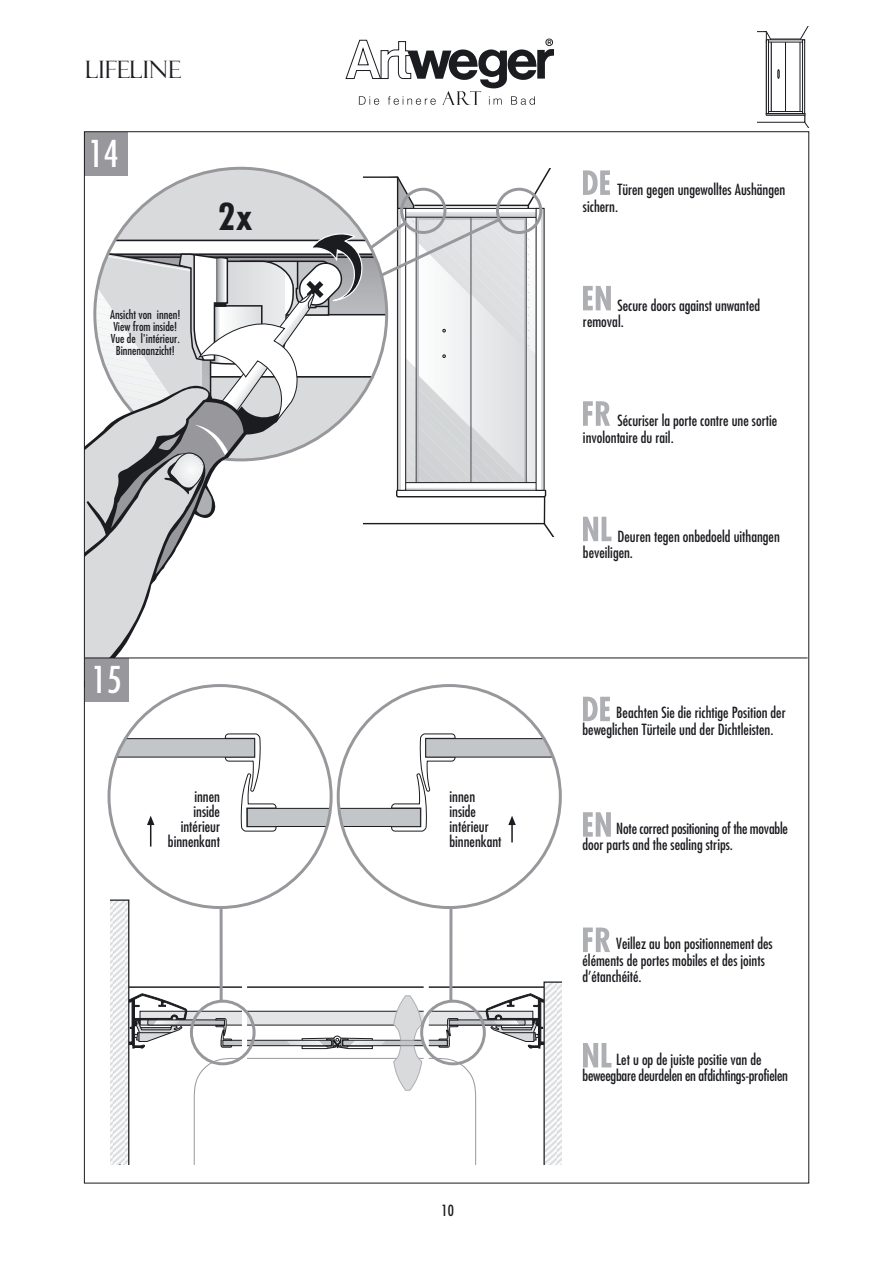
<style>
.page{position:relative;width:893px;height:1263px;background:#fff}
.page>*{position:absolute;margin:0;border:0;box-sizing:border-box;transform-origin:0 0}
.t1{font:condensed 36px "Futura Std";color:#fff}
.t2{font:700 condensed 36px "Futura Std";color:#1b1c20}
.t3{font:24px "Felix Titling";color:#1b1c20}
.t4{font:condensed 15px/16.5px "Futura Std";color:#1b1c20}
.t5{font:condensed 12px/12px "Futura Std";color:#1b1c20;text-align:center}
</style>
<div class="page">
<div style="left:84px;top:132px;width:44px;height:44px;background:#98989c"></div>
<svg style="left:86px;top:438px;width:123px;height:295px"></svg>
<svg style="left:95px;top:169px;width:460px;height:405px"></svg>
<div style="left:85px;top:658px;width:43px;height:44px;background:#98989c"></div>
<hr style="left:85px;top:658px;width:722px;height:1px;background:#1b1c20">
<svg style="left:338px;top:733px;width:222px;height:109px"></svg>
<div style="left:109px;top:686px;width:222px;height:222px;background:#fff;border-radius:50%"></div>
<svg style="left:109px;top:733px;width:222px;height:114px"></svg>
<svg style="left:111px;top:900px;width:451px;height:264px"></svg>
<svg style="left:583px;top:170px;width:27px;height:25px"></svg>
<svg style="left:583px;top:286px;width:28px;height:24px"></svg>
<svg style="left:583px;top:517px;width:28px;height:24px"></svg>
<svg style="left:583px;top:401px;width:27px;height:25px"></svg>
<svg style="left:583px;top:696px;width:27px;height:25px"></svg>
<svg style="left:583px;top:812px;width:28px;height:25px"></svg>
<svg style="left:583px;top:1043px;width:28px;height:24px"></svg>
<svg style="left:583px;top:928px;width:27px;height:24px"></svg>
<svg style="left:345px;top:39px;width:209px;height:66px"></svg>
<svg style="left:757px;top:26px;width:52px;height:101px"></svg>
<h2 class="t3" style="left:85px;top:55px;width:97px">LIFELINE</h2>
<h1 class="t1" style="left:89px;top:137px;width:31px">14</h1>
<p class="t5" style="left:110px;top:310px;width:72px">Ansicht von innen!<br>View from inside!<br>Vue de l'intérieur.<br>Binnenaanzicht!</p>
<h1 class="t2" style="left:218px;top:200px;width:37px">2x</h1>
<h1 class="t1" style="left:92px;top:663px;width:31px">15</h1>
<p class="t4" style="left:168px;top:790px;width:54px;line-height:15px;text-align:right">innen inside intérieur binnenkant</p>
<p class="t4" style="left:449px;top:790px;width:54px;line-height:15px">innen inside intérieur binnenkant</p>
<p class="t4" style="left:441px;top:1203px;width:14px">10</p>
<p class="t4" style="left:583px;top:182px;width:204px;text-indent:34px">Türen gegen ungewolltes Aushängen sichern.</p>
<p class="t4" style="left:583px;top:298px;width:179px;text-indent:34px">Secure doors against unwanted removal.</p>
<p class="t4" style="left:583px;top:413px;width:196px;text-indent:34px">Sécuriser la porte contre une sortie involontaire du rail.</p>
<p class="t4" style="left:583px;top:529px;width:198px;text-indent:34px">Deuren tegen onbedoeld uithangen beveiligen.</p>
<p class="t4" style="left:582px;top:706px;width:205px;text-indent:34px">Beachten Sie die richtige Position der beweglichen Türteile und der Dichtleisten.</p>
<p class="t4" style="left:582px;top:821px;width:207px;text-indent:34px">Note correct positioning of the movable door parts and the sealing strips.</p>
<p class="t4" style="left:582px;top:937px;width:192px;text-indent:34px">Veillez au bon positionnement des éléments de portes mobiles et des joints d’étanchéité.</p>
<p class="t4" style="left:582px;top:1052px;width:207px;text-align:center">Let u op de juiste positie van de<br>beweegbare deurdelen en afdichtings-profielen</p>
</div>
